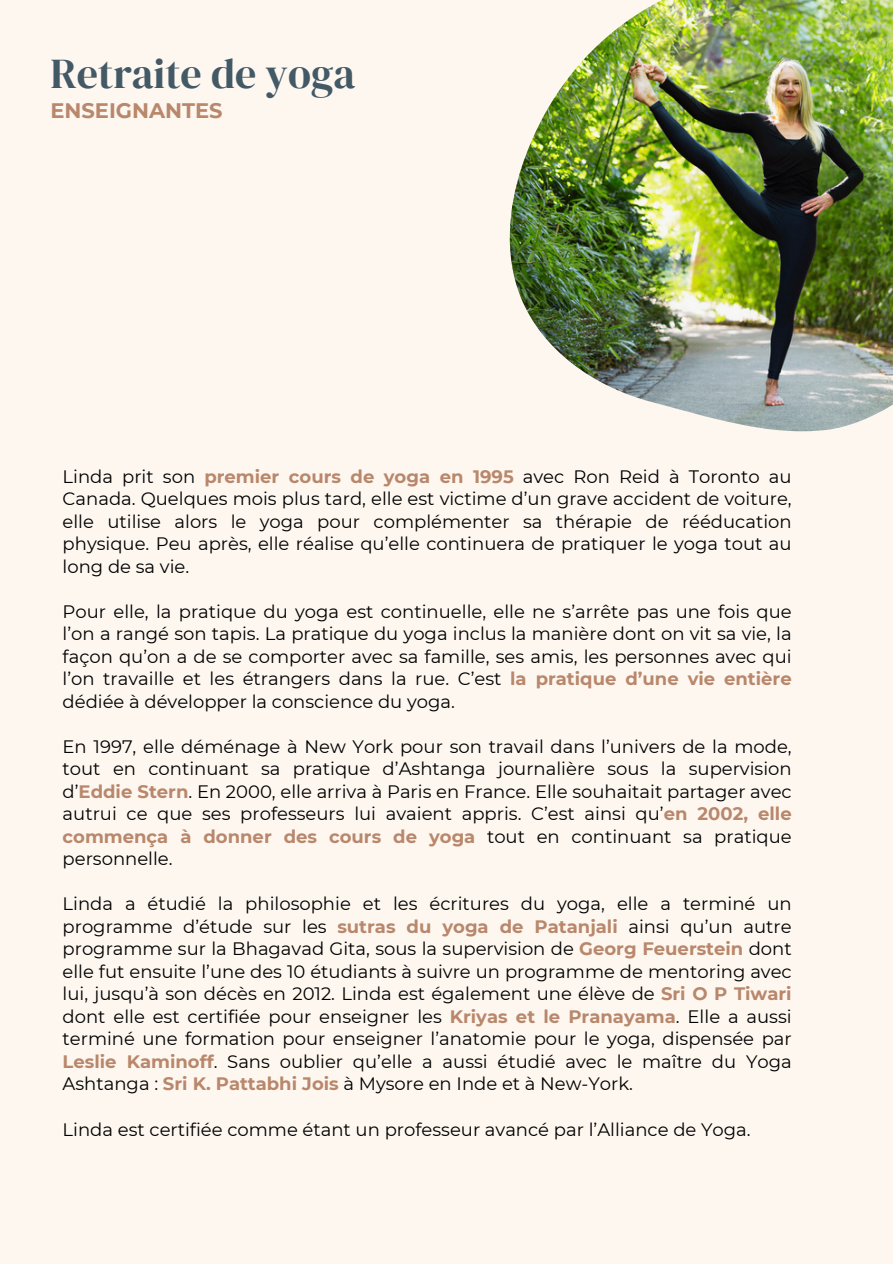
<style>
.page{position:relative;width:893px;height:1264px;background:#fff}
.page>*{position:absolute;margin:0;border:0;box-sizing:border-box;transform-origin:0 0}
.t1{font:42px "DM Serif Display";color:#435966}
.t2{font:700 21px "Montserrat";color:#b9876b}
.t3{font:18px/22.5px "Montserrat";color:#000;text-align:justify}
.s1{font-weight:700;color:#b9876b}
</style>
<div class="page">
<div style="left:0;top:0;width:892px;height:1263px;background:#fdf7f0"></div>
<img style="left:509px;top:0;width:383px;height:431px">
<p class="t1" style="left:50px;top:45px;width:306px">Retraite de yoga</p>
<p class="t2" style="left:50px;top:98px;width:174px">ENSEIGNANTES</p>
<p class="t3" style="left:63px;top:465px;width:730px">Linda prit son <span class="s1">premier cours de yoga en 1995</span> avec Ron Reid à Toronto au Canada. Quelques mois plus tard, elle est victime d’un grave accident de voiture, elle utilise alors le yoga pour complémenter sa thérapie de rééducation physique. Peu après, elle réalise qu’elle continuera de pratiquer le yoga tout au long de sa vie.</p>
<p class="t3" style="left:63px;top:600px;width:730px">Pour elle, la pratique du yoga est continuelle, elle ne s’arrête pas une fois que l’on a rangé son tapis. La pratique du yoga inclus la manière dont on vit sa vie, la façon qu’on a de se comporter avec sa famille, ses amis, les personnes avec qui l’on travaille et les étrangers dans la rue. C’est <span class="s1">la pratique d’une vie entière </span>dédiée à développer la conscience du yoga.</p>
<p class="t3" style="left:63px;top:735px;width:730px">En 1997, elle déménage à New York pour son travail dans l’univers de la mode, tout en continuant sa pratique d’Ashtanga journalière sous la supervision d’<span class="s1">Eddie Stern</span>. En 2000, elle arriva à Paris en France. Elle souhaitait partager avec autrui ce que ses professeurs lui avaient appris. C’est ainsi qu’<span class="s1">en 2002, elle commença à donner des cours de yoga</span> tout en continuant sa pratique personnelle.</p>
<p class="t3" style="left:63px;top:892px;width:730px">Linda a étudié la philosophie et les écritures du yoga, elle a terminé un programme d’étude sur les <span class="s1">sutras du yoga de Patanjali</span> ainsi qu’un autre programme sur la Bhagavad Gita, sous la supervision de <span class="s1">Georg Feuerstein</span> dont elle fut ensuite l’une des 10 étudiants à suivre un programme de mentoring avec lui, jusqu’à son décès en 2012. Linda est également une élève de <span class="s1">Sri O P Tiwari </span>dont elle est certifiée pour enseigner les <span class="s1">Kriyas et le Pranayama</span>. Elle a aussi terminé une formation pour enseigner l’anatomie pour le yoga, dispensée par <span class="s1">Leslie Kaminoff</span>. Sans oublier qu’elle a aussi étudié avec le maître du Yoga Ashtanga : <span class="s1">Sri K. Pattabhi Jois</span> à Mysore en Inde et à New-York.</p>
<p class="t3" style="left:63px;top:1117px;width:689px">Linda est certifiée comme étant un professeur avancé par l’Alliance de Yoga.</p>
</div>
